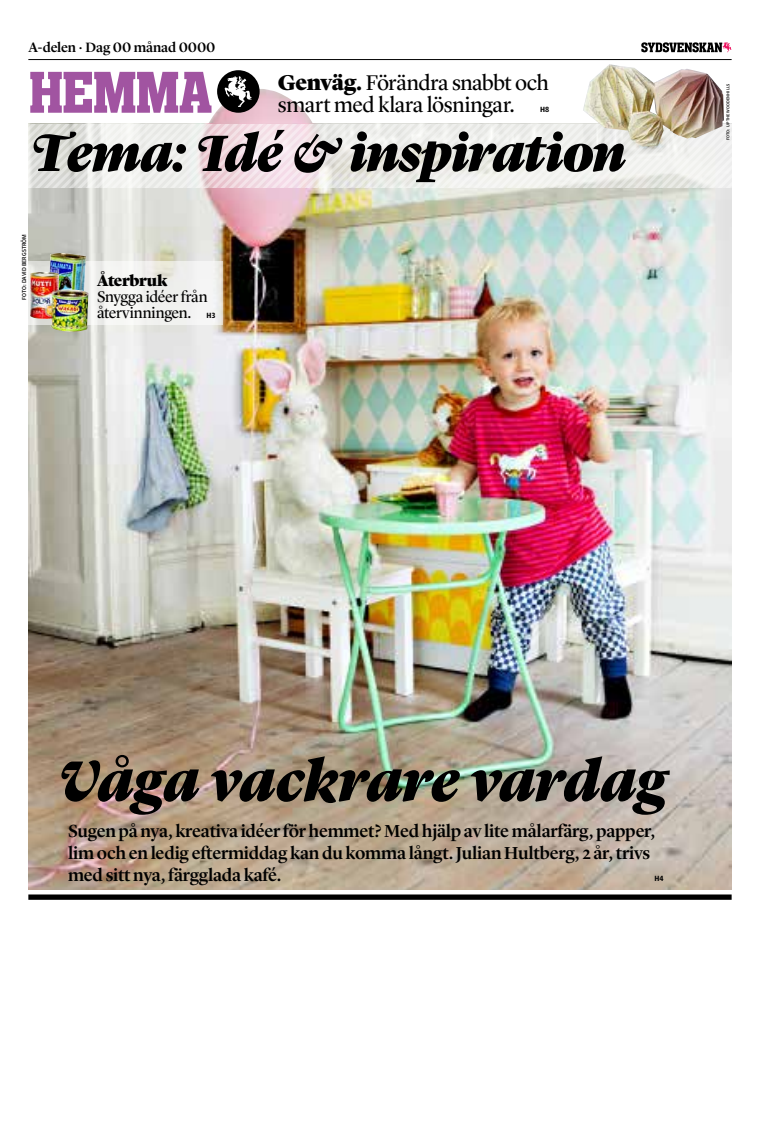
<style>
.page{position:relative;width:760px;height:1126px;background:#fff}
.page>*{position:absolute;margin:0;border:0;box-sizing:border-box;transform-origin:0 0}
.t1{font:59.2px "Sydsvenskan";letter-spacing:-.02em;color:#a154a1}
.t2{font:italic 900 59px "Lyon Sydsvenskan";letter-spacing:-.01em;color:#000}
.t3{font:italic 900 53px "Lyon Sydsvenskan";letter-spacing:-.015em;color:#000}
.t4{font:22px/22px "Lyon Display";letter-spacing:-.015em;color:#000}
.t5{font:500 18px/21.6px "Lyon Display";letter-spacing:-.015em;color:#000}
.t6{font:16px/16px "Lyon Display";letter-spacing:-.02em;color:#000}
.t7{font:900 16px "Lyon Display";letter-spacing:-.025em;color:#000}
.t8{font:500 14px "Lyon Display";letter-spacing:-.01em;color:#000}
.t9{font:500 7.5px "Guardian Agate Sans";color:#000}
.t10{font:500 5.5px "Guardian Text Sans";letter-spacing:.01em;color:#000}
.t11{font:500 4px "Guardian Text Sans";letter-spacing:.01em;color:#000}
.s1{font-weight:900}
.s2{font-family:"Lyon Sydsvenskan Drop"}
.s3{font-family:"Guardian Agate Sans";font-weight:500;font-size:7.5px}
</style>
<div class="page">
<hr style="left:28px;top:59px;width:703px;height:1px;background:#000">
<svg style="left:641px;top:42px;width:90px;height:10px"></svg>
<img style="left:209px;top:89px;width:515px;height:34px">
<img style="left:28px;top:123px;width:703px;height:766px">
<div style="left:28px;top:894px;width:703px;height:5px;background:#000"></div>
<div style="left:217px;top:70px;width:43px;height:43px;background:#000;border-radius:50%"></div>
<svg style="left:225px;top:76px;width:27px;height:31px"></svg>
<svg style="left:28px;top:124px;width:703px;height:63px"></svg>
<svg style="left:28px;top:261px;width:195px;height:64px;fill:#f1f2f0"></svg>
<img style="left:583px;top:65px;width:113px;height:82px">
<img style="left:47px;top:253px;width:42px;height:58px">
<img style="left:30px;top:272px;width:49px;height:59px">
<p class="t8" style="left:28px;top:37px;width:188px">A-delen · Dag 00 månad 0000</p>
<h1 class="t1" style="left:29px;top:57px;width:185px">HEMMA</h1>
<p class="t4" style="left:278px;top:70px;width:272px"><span class="s1">Genväg.</span> Förändra snabbt och smart med klara lösningar.</p>
<p class="t9" style="left:540px;top:105px;width:11px">H8</p>
<h3 class="t3" style="left:31px;top:113px;width:596px"><span class="s2">T</span>ema: <span class="s2">I</span>dé &amp; inspiration</h3>
<p class="t10" style="left:21px;top:300px;width:68px;rotate:-90deg">Foto: David Bergström</p>
<p class="t7" style="left:97px;top:269px;width:72px">Återbruk</p>
<p class="t6" style="left:97px;top:287px;width:120px">Snygga idéer från återvinningen. <span class="s3">H3</span></p>
<p class="t11" style="left:725px;top:140px;width:58px;rotate:-90deg">Foto: Up the wooden hills</p>
<h2 class="t2" style="left:59px;top:736px;width:611px"><span class="s2">V</span>åga vackrare vardag</h2>
<p class="t5" style="left:68px;top:819px;width:589px">Sugen på nya, kreativa idéer för hemmet? Med hjälp av lite målarfärg, papper, lim och en ledig eftermiddag kan du komma långt. Julian Hultberg, 2 år, trivs med sitt nya, färgglada kafé.</p>
<p class="t9" style="left:654px;top:873px;width:11px">H4</p>
</div>
